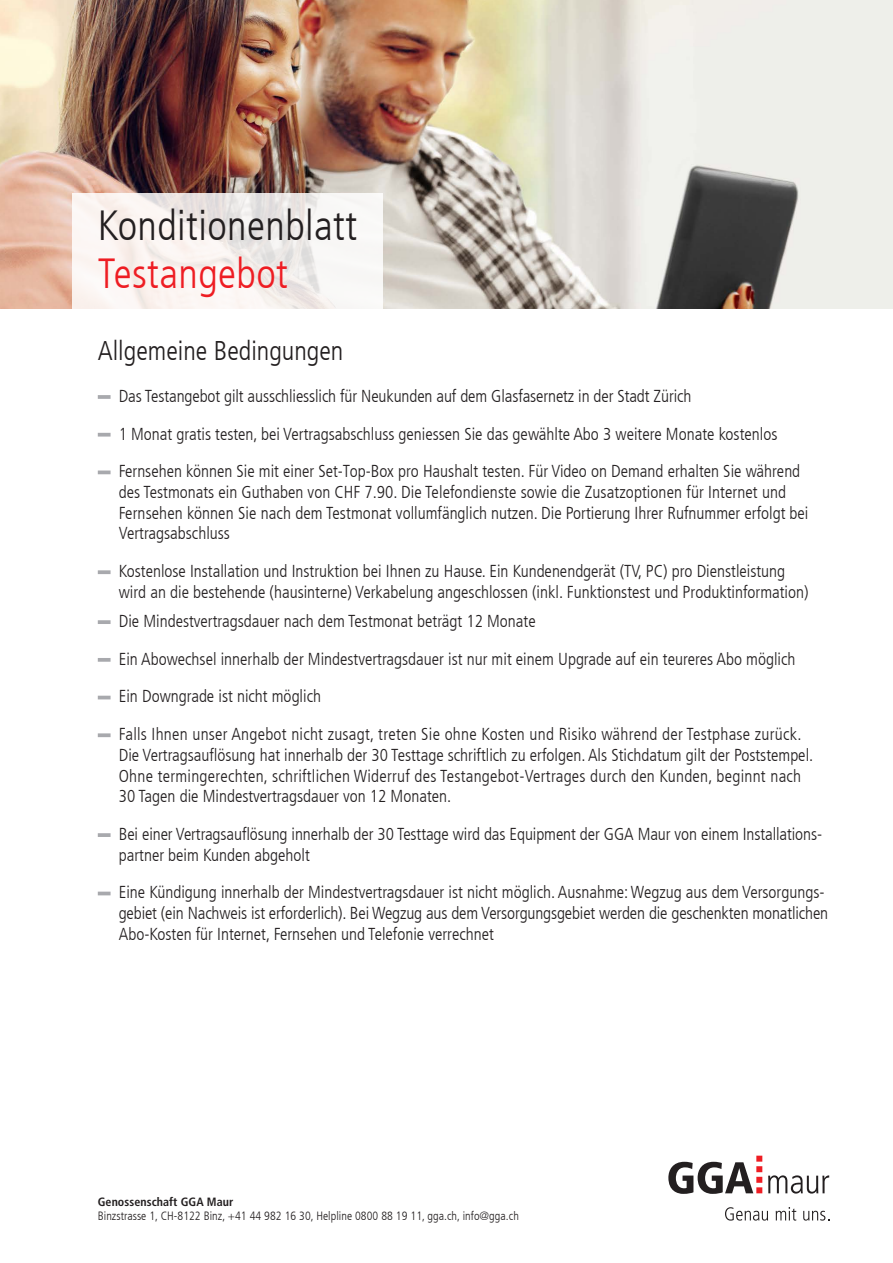
<style>
.page{position:relative;width:893px;height:1263px;background:#fff}
.page>*{position:absolute;margin:0;border:0;box-sizing:border-box;transform-origin:0 0}
.t1{font:300 condensed 42px "Frutiger LT Com";letter-spacing:.01em;color:#231f20}
.t2{font:300 condensed 42px "Frutiger LT Com";letter-spacing:.01em;color:#ee1d23}
.t3{font:300 condensed 27px "Frutiger LT Com";color:#231f20}
.t4{font:300 condensed 17.25px/20.7px "Frutiger LT Com";color:#231f20}
.t5{font:300 condensed 12px "Frutiger LT Com";letter-spacing:.005em;color:#231f20}
.t6{font:700 condensed 12px "Frutiger LT Com";letter-spacing:.005em;color:#231f20}
</style>
<div class="page">
<svg style="left:668px;top:1156px;width:94px;height:38px"></svg>
<svg style="left:768px;top:1175px;width:61px;height:18px"></svg>
<svg style="left:725px;top:1207px;width:43px;height:13px"></svg>
<svg style="left:776px;top:1207px;width:20px;height:13px"></svg>
<svg style="left:803px;top:1211px;width:26px;height:9px"></svg>
<img style="left:0;top:0;width:893px;height:308px">
<svg style="left:72px;top:193px;width:311px;height:116px;fill:#f9f5f2"></svg>
<svg style="left:98px;top:395px;width:13px;height:4px"></svg>
<svg style="left:98px;top:433px;width:13px;height:4px"></svg>
<svg style="left:98px;top:470px;width:13px;height:4px"></svg>
<svg style="left:98px;top:570px;width:13px;height:4px"></svg>
<svg style="left:98px;top:620px;width:13px;height:4px"></svg>
<svg style="left:98px;top:658px;width:13px;height:4px"></svg>
<svg style="left:98px;top:696px;width:13px;height:3px"></svg>
<svg style="left:98px;top:733px;width:13px;height:4px"></svg>
<svg style="left:98px;top:833px;width:13px;height:4px"></svg>
<svg style="left:98px;top:892px;width:13px;height:3px"></svg>
<h1 class="t1" style="left:98px;top:201px;width:261px">Konditionenblatt</h1>
<h1 class="t2" style="left:98px;top:249px;width:192px">Testangebot</h1>
<h2 class="t3" style="left:98px;top:336px;width:247px">Allgemeine Bedingungen</h2>
<p class="t4" style="left:119px;top:377px;width:683px;line-height:37.7px">Das Testangebot gilt ausschliesslich für Neukunden auf dem Glasfasernetz in der Stadt Zürich<br>1 Monat gratis testen, bei Vertragsabschluss geniessen Sie das gewählte Abo 3 weitere Monate kostenlos<br>Fernsehen können Sie mit einer Set-Top-Box pro Haushalt testen. Für Video on Demand erhalten Sie während</p>
<p class="t4" style="left:119px;top:482px;width:691px">des Testmonats ein Guthaben von CHF 7.90. Die Telefondienste sowie die Zusatzoptionen für Internet und<br>Fernsehen können Sie nach dem Testmonat vollumfänglich nutzen. Die Portierung Ihrer Rufnummer erfolgt bei<br>Vertragsabschluss</p>
<p class="t4" style="left:119px;top:561px;width:691px">Kostenlose Installation und Instruktion bei Ihnen zu Hause. Ein Kundenendgerät (TV, PC) pro Dienstleistung wird an die bestehende (hausinterne) Verkabelung angeschlossen (inkl. Funktionstest und Produktinformation)</p>
<p class="t4" style="left:119px;top:602px;width:684px;line-height:37.7px">Die Mindestvertragsdauer nach dem Testmonat beträgt 12 Monate<br>Ein Abowechsel innerhalb der Mindestvertragsdauer ist nur mit einem Upgrade auf ein teureres Abo möglich Ein Downgrade ist nicht möglich<br>Falls Ihnen unser Angebot nicht zusagt, treten Sie ohne Kosten und Risiko während der Testphase zurück.</p>
<p class="t4" style="left:119px;top:745px;width:696px">Die Vertragsauflösung hat innerhalb der 30 Testtage schriftlich zu erfolgen. Als Stichdatum gilt der Poststempel.<br>Ohne termingerechten, schriftlichen Widerruf des Testangebot-Vertrages durch den Kunden, beginnt nach<br>30 Tagen die Mindestvertragsdauer von 12 Monaten.</p>
<p class="t4" style="left:119px;top:824px;width:705px">Bei einer Vertragsauflösung innerhalb der 30 Testtage wird das Equipment der GGA Maur von einem Installations&shy;partner beim Kunden abgeholt</p>
<p class="t4" style="left:119px;top:882px;width:711px">Eine Kündigung innerhalb der Mindestvertragsdauer ist nicht möglich. Ausnahme: Wegzug aus dem Versorgungs&shy;gebiet (ein Nachweis ist erforderlich). Bei Wegzug aus dem Versorgungsgebiet werden die geschenkten monatlichen<br>Abo-Kosten für Internet, Fernsehen und Telefonie verrechnet</p>
<p class="t6" style="left:98px;top:1195px;width:137px">Genossenschaft GGA Maur</p>
<p class="t5" style="left:98px;top:1209px;width:423px">Binzstrasse 1, CH-8122 Binz, +41 44 982 16 30, Helpline 0800 88 19 11, gga.ch, info@gga.ch</p>
</div>
